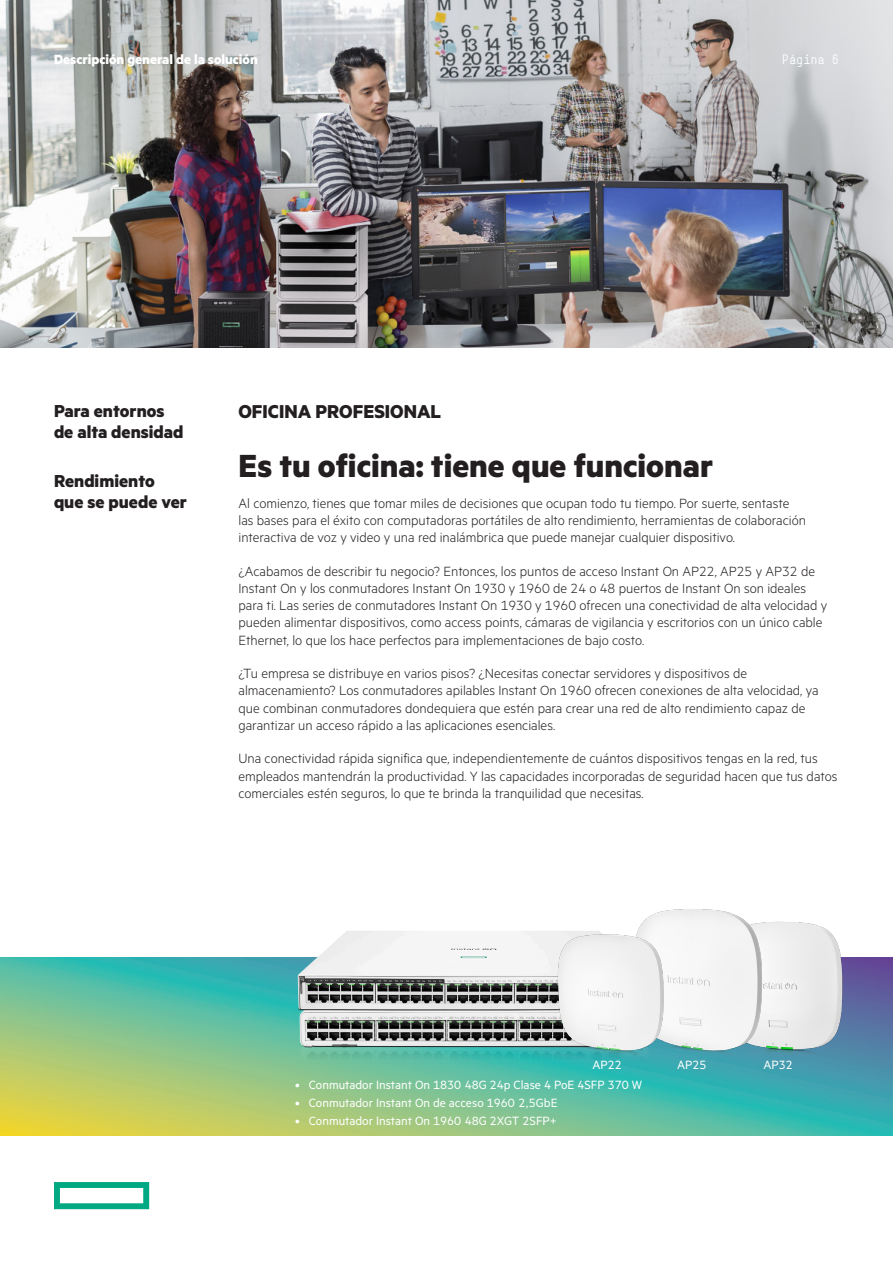
<style>
.page{position:relative;width:893px;height:1263px;background:#fff}
.page>*{position:absolute;margin:0;border:0;box-sizing:border-box;transform-origin:0 0}
.Optional_Intro_MetricHPE_bold_24_25{font:700 36px "Metric HPE";color:#231f20}
.Body_subheadline_MetricHPE_Bold_14_15_pt{font:700 21px "Metric HPE";color:#231f20}
.Sidebar_headline_Metric_HPE_Bold_13_14_p{font:700 19.5px/21px "Metric HPE";color:#231f20}
.Body_text_MetricHPE_Light_10_11_5pt{font:300 15px/17.2px "Metric HPE";color:#231f20}
.t1{font:700 15px "Metric HPE";color:#fff}
.Document__Name_10_12_Bold_Midgray{font:13.5px "Metric HPE";color:#fff}
.Page_number_HPE_Simple_Reg_9pt{font:13.5px "HPE Simple";color:#fff}
</style>
<div class="page">
<img style="left:0;top:957px;width:893px;height:178px">
<img style="left:0;top:0;width:893px;height:347px">
<svg style="left:54px;top:1182px;width:95px;height:27px"></svg>
<img style="left:274px;top:1034px;width:400px;height:45px">
<img style="left:274px;top:931px;width:270px;height:103px">
<img style="left:793px;top:922px;width:72px;height:144px">
<img style="left:604px;top:909px;width:189px;height:160px">
<img style="left:544px;top:925px;width:129px;height:131px">
<p class="t1" style="left:54px;top:50px;width:205px">Descripción general de la solución</p>
<p class="Page_number_HPE_Simple_Reg_9pt" style="left:782px;top:52px;width:59px">Página 6</p>
<p class="Sidebar_headline_Metric_HPE_Bold_13_14_p" style="left:54px;top:399px;width:131px">Para entornos de alta densidad</p>
<p class="Sidebar_headline_Metric_HPE_Bold_13_14_p" style="left:54px;top:470px;width:135px">Rendimiento que se puede ver</p>
<p class="Body_subheadline_MetricHPE_Bold_14_15_pt" style="left:238px;top:398px;width:204px">OFICINA PROFESIONAL</p>
<p class="Optional_Intro_MetricHPE_bold_24_25" style="left:238px;top:444px;width:476px">Es tu oficina: tiene que funcionar</p>
<p class="Body_text_MetricHPE_Light_10_11_5pt" style="left:238px;top:494px;width:569px">Al comienzo, tienes que tomar miles de decisiones que ocupan todo tu tiempo. Por suerte, sentaste las bases para el éxito con computadoras portátiles de alto rendimiento, herramientas de colaboración interactiva de voz y video y una red inalámbrica que puede manejar cualquier dispositivo.</p>
<p class="Body_text_MetricHPE_Light_10_11_5pt" style="left:238px;top:562px;width:590px">¿Acabamos de describir tu negocio? Entonces, los puntos de acceso Instant On AP22, AP25 y AP32 de Instant On y los conmutadores Instant On 1930 y 1960 de 24 o 48 puertos de Instant On son ideales para ti. Las series de conmutadores Instant On 1930 y 1960 ofrecen una conectividad de alta velocidad y pueden alimentar dispositivos, como access points, cámaras de vigilancia y escritorios con un único cable Ethernet, lo que los hace perfectos para implementaciones de bajo costo.</p>
<p class="Body_text_MetricHPE_Light_10_11_5pt" style="left:238px;top:664px;width:582px">¿Tu empresa se distribuye en varios pisos? ¿Necesitas conectar servidores y dispositivos de almacenamiento? Los conmutadores apilables Instant On 1960 ofrecen conexiones de alta velocidad, ya que combinan conmutadores dondequiera que estén para crear una red de alto rendimiento capaz de garantizar un acceso rápido a las aplicaciones esenciales.</p>
<p class="Body_text_MetricHPE_Light_10_11_5pt" style="left:238px;top:749px;width:601px">Una conectividad rápida significa que, independientemente de cuántos dispositivos tengas en la red, tus empleados mantendrán la productividad. Y las capacidades incorporadas de seguridad hacen que tus datos comerciales estén seguros, lo que te brinda la tranquilidad que necesitas.</p>
<p class="Document__Name_10_12_Bold_Midgray" style="left:592px;top:1057px;width:31px">AP22</p>
<p class="Document__Name_10_12_Bold_Midgray" style="left:677px;top:1057px;width:31px">AP25</p>
<p class="Document__Name_10_12_Bold_Midgray" style="left:763px;top:1057px;width:31px">AP32</p>
<p class="Document__Name_10_12_Bold_Midgray" style="left:295px;top:1077px;width:348px">• Conmutador Instant On 1830 48G 24p Clase 4 PoE 4SFP 370 W</p>
<p class="Document__Name_10_12_Bold_Midgray" style="left:295px;top:1095px;width:264px">• Conmutador Instant On de acceso 1960 2,5GbE</p>
<p class="Document__Name_10_12_Bold_Midgray" style="left:295px;top:1113px;width:263px">• Conmutador Instant On 1960 48G 2XGT 2SFP+</p>
</div>
